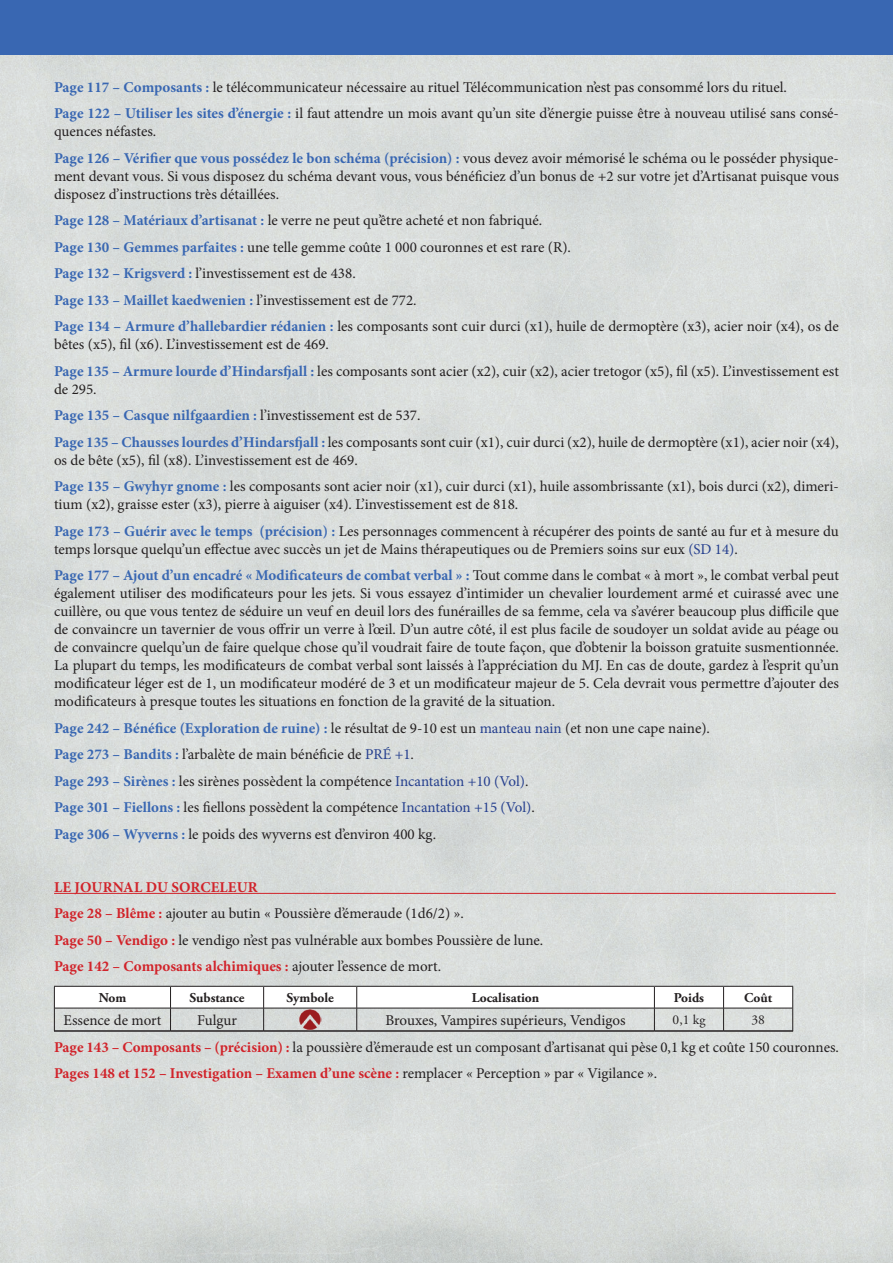
<style>
.page{position:relative;width:893px;height:1263px;background:#fff}
.page>*{position:absolute;margin:0;border:0;box-sizing:border-box;transform-origin:0 0}
.TAB_Garamond{font:15px/18px "Minion Pro";color:#231f20}
.t1{font:700 15px "Minion Pro";color:#d1232a}
.t2{font:700 15px "Minion Pro";color:#3967b2}
.TAB_Garamond-2{font:700 13.5px "Adobe Garamond Pro";color:#231f20}
.TAB_Garamond-3{font:13.5px "Adobe Garamond Pro";color:#231f20}
.s1{font-weight:700;color:#3967b2}
.s2{font-weight:400;color:#231f20}
.s3{color:#253f8e}
.s4{font-weight:700;color:#d1232a}
</style>
<div class="page">
<div style="left:0;top:54px;width:893px;height:1209px;background:#d9dddb"></div>
<div style="left:0;top:0;width:893px;height:54px;background:#3967b2"></div>
<hr style="left:54px;top:893px;width:782px;height:1px;background:#d1232a">
<hr style="left:54px;top:1031px;width:117px;height:1px;background:#231f20">
<hr style="left:171px;top:1031px;width:93px;height:1px;background:#231f20">
<hr style="left:264px;top:1031px;width:93px;height:1px;background:#231f20">
<hr style="left:357px;top:1031px;width:297px;height:1px;background:#231f20">
<hr style="left:654px;top:1031px;width:70px;height:1px;background:#231f20">
<hr style="left:724px;top:1031px;width:69px;height:1px;background:#231f20">
<svg style="left:54px;top:986px;width:739px;height:45px"></svg>
<img style="left:299px;top:1008px;width:22px;height:23px">
<p class="TAB_Garamond" style="left:54px;top:78px;width:734px"><span class="s1">Page 117 – Composants :</span> le télécommunicateur nécessaire au rituel Télécommunication n’est pas consommé lors du rituel.</p>
<p class="TAB_Garamond" style="left:54px;top:104px;width:786px"><span class="s1">Page 122 – Utiliser les sites d’énergie :</span> il faut attendre un mois avant qu’un site d’énergie puisse être à nouveau utilisé sans consé&shy;quences néfastes.</p>
<p class="TAB_Garamond" style="left:54px;top:149px;width:786px;text-align:justify"><span class="s1">Page 126 – Vérifier que vous possédez le bon schéma (précision) :</span> vous devez avoir mémorisé le schéma ou le posséder physique&shy;ment devant vous. Si vous disposez du schéma devant vous, vous bénéficiez d’un bonus de +2 sur votre jet d’Artisanat puisque vous disposez d’instructions très détaillées.</p>
<p class="TAB_Garamond" style="left:54px;top:211px;width:490px"><span class="s1">Page 128 – Matériaux d’artisanat :</span> le verre ne peut qu’être acheté et non fabriqué.</p>
<p class="TAB_Garamond" style="left:54px;top:238px;width:518px"><span class="s1">Page 130 – Gemmes parfaites :</span> une telle gemme coûte 1 000 couronnes et est rare (R).</p>
<p class="TAB_Garamond" style="left:54px;top:264px;width:303px"><span class="s1">Page 132 – Krigsverd :</span> l’investissement est de 438.</p>
<p class="t2" style="left:54px;top:289px;width:364px">Page 133 – Maillet kaedwenien : <span class="s2">l’investissement est de 772.</span></p>
<p class="TAB_Garamond" style="left:54px;top:318px;width:786px"><span class="s1">Page 134 – Armure d’hallebardier rédanien :</span> les composants sont cuir durci (x1), huile de dermoptère (x3), acier noir (x4), os de bêtes (x5), fil (x6). L’investissement est de 469.</p>
<p class="TAB_Garamond" style="left:54px;top:362px;width:786px"><span class="s1">Page 135 – Armure lourde d’Hindarsfjall :</span> les composants sont acier (x2), cuir (x2), acier tretogor (x5), fil (x5). L’investissement est de 295.</p>
<p class="t2" style="left:54px;top:405px;width:368px">Page 135 – Casque nilfgaardien : <span class="s2">l’investissement est de 537.</span></p>
<p class="TAB_Garamond" style="left:54px;top:433px;width:786px"><span class="s1">Page 135 – Chausses lourdes d’Hindarsfjall :</span> les composants sont cuir (x1), cuir durci (x2), huile de dermoptère (x1), acier noir (x4), os de bête (x5), fil (x8). L’investissement est de 469.</p>
<p class="TAB_Garamond" style="left:54px;top:478px;width:786px"><span class="s1">Page 135 – Gwyhyr gnome :</span> les composants sont acier noir (x1), cuir durci (x1), huile assombrissante (x1), bois durci (x2), dimeri&shy;tium (x2), graisse ester (x3), pierre à aiguiser (x4). L’investissement est de 818.</p>
<p class="TAB_Garamond" style="left:54px;top:522px;width:786px"><span class="s1">Page 173 – Guérir avec le temps (précision) :</span> Les personnages commencent à récupérer des points de santé au fur et à mesure du temps lorsque quelqu’un effectue avec succès un jet de Mains thérapeutiques ou de Premiers soins sur eux <span class="s3">(SD 14)</span>.</p>
<p class="TAB_Garamond" style="left:54px;top:567px;width:787px;text-align:justify"><span class="s1">Page 177 – Ajout d’un encadré « Modificateurs de combat verbal » :</span> Tout comme dans le combat « à mort », le combat verbal peut également utiliser des modificateurs pour les jets. Si vous essayez d’intimider un chevalier lourdement armé et cuirassé avec une cuillère, ou que vous tentez de séduire un veuf en deuil lors des funérailles de sa femme, cela va s’avérer beaucoup plus difficile que de convaincre un tavernier de vous offrir un verre à l’œil. D’un autre côté, il est plus facile de soudoyer un soldat avide au péage ou de convaincre quelqu’un de faire quelque chose qu’il voudrait faire de toute façon, que d’obtenir la boisson gratuite susmentionnée.<br>La plupart du temps, les modificateurs de combat verbal sont laissés à l’appréciation du MJ. En cas de doute, gardez à l’esprit qu’un modificateur léger est de 1, un modificateur modéré de 3 et un modificateur majeur de 5. Cela devrait vous permettre d’ajouter des modificateurs à presque toutes les situations en fonction de la gravité de la situation.</p>
<p class="TAB_Garamond" style="left:54px;top:719px;width:658px"><span class="s1">Page 242 – Bénéfice (Exploration de ruine) :</span> le résultat de 9-10 est un <span class="s3">manteau nain</span> (et non une cape naine).</p>
<p class="TAB_Garamond" style="left:54px;top:746px;width:361px"><span class="s1">Page 273 – Bandits :</span> l’arbalète de main bénéficie de <span class="s3">PRÉ +1</span>.</p>
<p class="TAB_Garamond" style="left:54px;top:772px;width:476px"><span class="s1">Page 293 – Sirènes :</span> les sirènes possèdent la compétence <span class="s3">Incantation +10 (Vol)</span>.</p>
<p class="TAB_Garamond" style="left:54px;top:799px;width:482px"><span class="s1">Page 301 – Fiellons :</span> les fiellons possèdent la compétence <span class="s3">Incantation +15 (Vol)</span>.</p>
<p class="TAB_Garamond" style="left:54px;top:825px;width:384px"><span class="s1">Page 306 – Wyverns :</span> le poids des wyverns est d’environ 400 kg.</p>
<p class="t1" style="left:54px;top:876px;width:205px">LE JOURNAL DU SORCELEUR</p>
<p class="TAB_Garamond" style="left:54px;top:905px;width:411px"><span class="s4">Page 28 – Blême :</span> ajouter au butin « Poussière d’émeraude (1d6/2) ».</p>
<p class="TAB_Garamond" style="left:54px;top:931px;width:491px"><span class="s4">Page 50 – Vendigo :</span> le vendigo n’est pas vulnérable aux bombes Poussière de lune.</p>
<p class="t1" style="left:54px;top:956px;width:389px">Page 142 – Composants alchimiques : <span class="s2">ajouter l’essence de mort.</span></p>
<p class="TAB_Garamond-2" style="left:99px;top:990px;width:29px">Nom</p>
<p class="TAB_Garamond-2" style="left:190px;top:990px;width:56px">Substance</p>
<p class="TAB_Garamond-2" style="left:286px;top:990px;width:49px">Symbole</p>
<p class="TAB_Garamond-2" style="left:472px;top:990px;width:69px">Localisation</p>
<p class="TAB_Garamond-2" style="left:674px;top:990px;width:32px">Poids</p>
<p class="TAB_Garamond-2" style="left:744px;top:990px;width:29px">Coût</p>
<p class="TAB_Garamond" style="left:63px;top:1011px;width:99px">Essence de mort</p>
<p class="TAB_Garamond" style="left:197px;top:1011px;width:42px">Fulgur</p>
<p class="TAB_Garamond" style="left:386px;top:1011px;width:242px">Brouxes, Vampires supérieurs, Vendigos</p>
<p class="TAB_Garamond-3" style="left:673px;top:1012px;width:34px">0,1 kg</p>
<p class="TAB_Garamond-3" style="left:751px;top:1012px;width:15px">38</p>
<p class="TAB_Garamond" style="left:54px;top:1038px;width:786px"><span class="s4">Page 143 – Composants – (précision) :</span> la poussière d’émeraude est un composant d’artisanat qui pèse 0,1 kg et coûte 150 couronnes.</p>
<p class="t1" style="left:54px;top:1063px;width:605px">Pages 148 et 152 – Investigation – Examen d’une scène : <span class="s2">remplacer « Perception » par « Vigilance ».</span></p>
</div>
